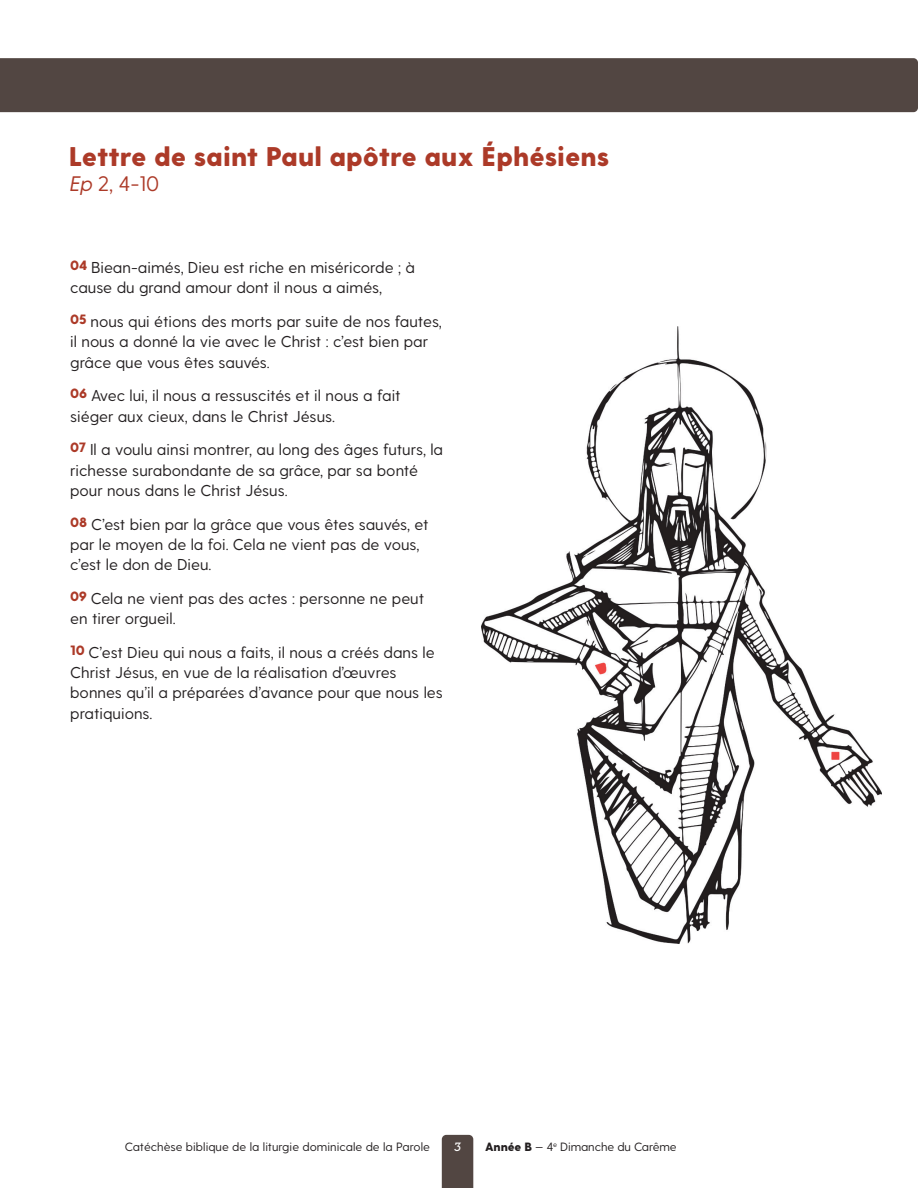
<style>
.page{position:relative;width:918px;height:1188px;background:#fff}
.page>*{position:absolute;margin:0;border:0;box-sizing:border-box;transform-origin:0 0}
.t1{font:800 27px "Greycliff CF";color:#ac3a28}
.t2{font:21px "Greycliff CF";color:#ac3a28}
.t3{font:15.75px/20.2px "Greycliff CF";color:#231f20}
.t4{font:12px "Greycliff CF";color:#231f20}
.t5{font:italic 600 12px "Visby Slab CF";color:#fff}
.s1{font-style:italic}
.s2{font-weight:800}
</style>
<div class="page">
<div style="left:442px;top:1135px;width:31px;height:53px;background:#524642"></div>
<div style="left:1px;top:58px;width:917px;height:54px;background:#524642"></div>
<svg style="left:0;top:58px;width:1px;height:54px"></svg>
<img style="left:482px;top:326px;width:400px;height:617px">
<h1 class="t1" style="left:69px;top:144px;width:542px">Lettre de saint Paul apôtre aux Éphésiens</h1>
<h2 class="t2" style="left:69px;top:174px;width:92px"><span class="s1">Ep</span> 2, 4-10</h2>
<p class="t3" style="left:70px;top:258px;width:346px"><sup>04</sup> Biean-aimés, Dieu est riche en miséricorde ; à cause du grand amour dont il nous a aimés,</p>
<p class="t3" style="left:70px;top:312px;width:373px"><sup>05</sup> nous qui étions des morts par suite de nos fautes, il nous a donné la vie avec le Christ : c’est bien par grâce que vous êtes sauvés.</p>
<p class="t3" style="left:70px;top:387px;width:332px"><sup>06</sup> Avec lui, il nous a ressuscités et il nous a fait siéger aux cieux, dans le Christ Jésus.</p>
<p class="t3" style="left:70px;top:441px;width:374px"><sup>07</sup> Il a voulu ainsi montrer, au long des âges futurs, la richesse surabondante de sa grâce, par sa bonté pour nous dans le Christ Jésus.</p>
<p class="t3" style="left:70px;top:515px;width:360px"><sup>08</sup> C’est bien par la grâce que vous êtes sauvés, et par le moyen de la foi. Cela ne vient pas de vous, c’est le don de Dieu.</p>
<p class="t3" style="left:70px;top:589px;width:355px"><sup>09</sup> Cela ne vient pas des actes : personne ne peut en tirer orgueil.</p>
<p class="t3" style="left:70px;top:643px;width:374px"><sup>10</sup> C’est Dieu qui nous a faits, il nous a créés dans le Christ Jésus, en vue de la réalisation d’œuvres bonnes qu’il a préparées d’avance pour que nous les pratiquions.</p>
<p class="t4" style="left:125px;top:1142px;width:307px">Catéchèse biblique de la liturgie dominicale de la Parole</p>
<p class="t5" style="left:454px;top:1141px;width:8px">3</p>
<p class="t4" style="left:485px;top:1142px;width:193px"><span class="s2">Année B</span> — 4<sup>e</sup> Dimanche du Carême</p>
</div>
